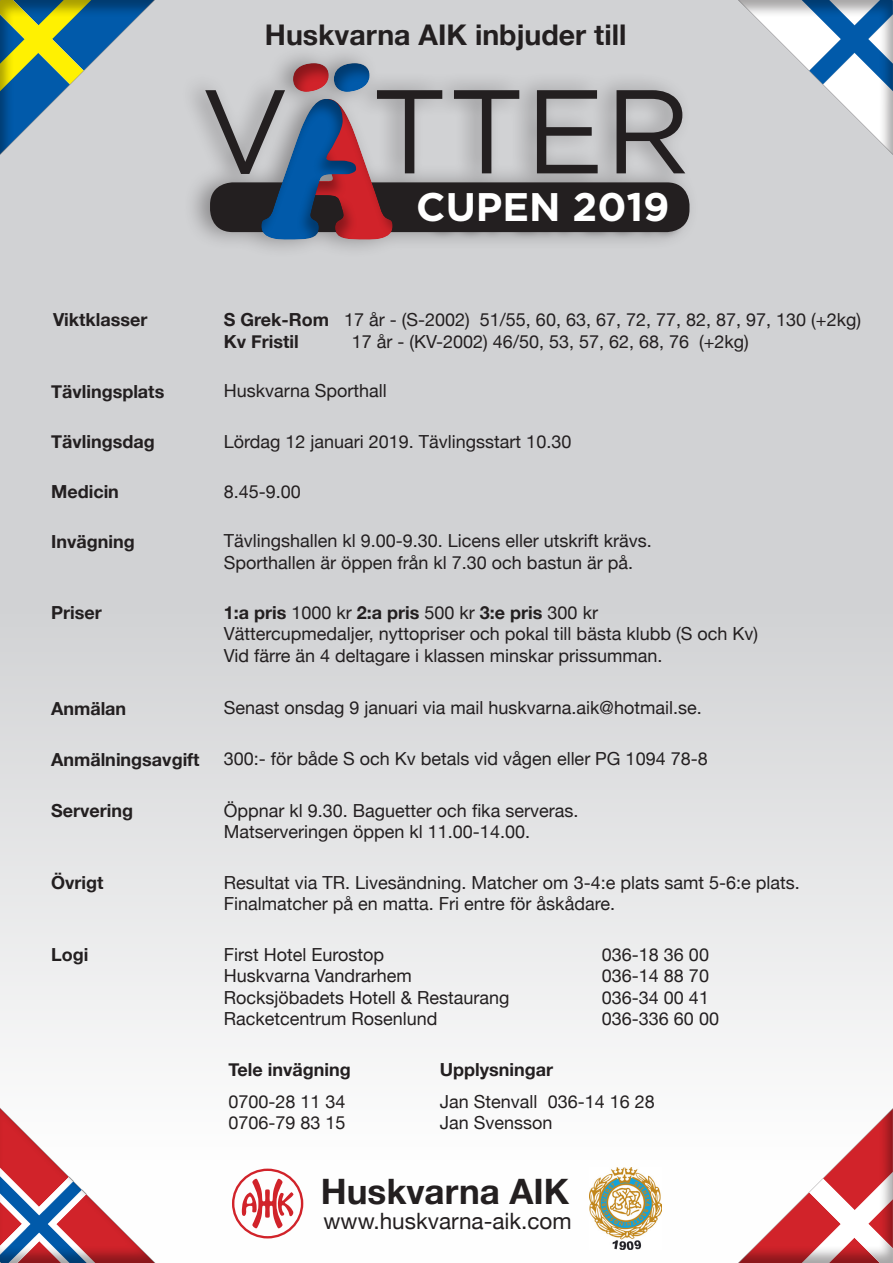
<style>
.page{position:relative;width:893px;height:1263px;background:#fff}
.page>*{position:absolute;margin:0;border:0;box-sizing:border-box;transform-origin:0 0}
.t1{font:118.8px "Gotham";color:#231f20}
.t2{font:700 39.9px "Gotham";color:#fff}
.t3{font:700 34.95px "Helvetica Neue";color:#231f20}
.t4{font:700 28.5px "Helvetica Neue";color:#231f20}
.t5{font:22.5px "Helvetica Neue";color:#231f20}
.t6{font:18px/21.6px "Helvetica Neue";color:#231f20}
.t7{font:700 18px "Helvetica Neue";color:#231f20}
.s1{font-weight:700}
</style>
<div class="page">
<div style="left:0;top:0;width:893px;height:1263px;background:linear-gradient(to bottom,#c4c6c8,#f8f9f9)"></div>
<div style="left:0;top:1049px;width:178px;height:214px;background:#231f20;opacity:.4"></div>
<div style="left:716px;top:1049px;width:177px;height:214px;background:#231f20;opacity:.4"></div>
<div style="left:0;top:0;width:176px;height:214px;background:#231f20;opacity:.4"></div>
<div style="left:716px;top:0;width:177px;height:214px;background:#231f20;opacity:.4"></div>
<svg style="left:232px;top:1168px;width:71px;height:70px"></svg>
<img style="left:590px;top:1167px;width:71px;height:82px">
<div style="left:180px;top:45px;width:519px;height:213px;background:#231f20;opacity:.4"></div>
<div style="left:210px;top:182px;width:479px;height:50px;background:#231f20;border-radius:22px"></div>
<div style="left:421px;top:194px;width:265px;height:46px;background:#231f20;opacity:.45"></div>
<svg style="left:358px;top:99px;width:35px;height:141px"></svg>
<div style="left:261px;top:98px;width:97px;height:144px;background:#231f20;opacity:.4"></div>
<div style="left:291px;top:62px;width:38px;height:30px;background:#231f20;opacity:.4"></div>
<svg style="left:293px;top:63px;width:39px;height:29px"></svg>
<div style="left:332px;top:62px;width:38px;height:30px;background:#231f20;opacity:.4"></div>
<h3 class="t4" style="left:265px;top:12px;width:363px">Huskvarna AIK inbjuder till</h3>
<h1 class="t1" style="left:201px;top:55px;width:492px">V TTER</h1>
<h2 class="t2" style="left:416px;top:180px;width:255px">CUPEN 2019</h2>
<p class="t7" style="left:53px;top:305px;width:96px">Viktklasser</p>
<p class="t6" style="left:224px;top:309px;width:639px"><span class="s1">S Grek-Rom</span> 17 år - (S-2002) 51/55, 60, 63, 67, 72, 77, 82, 87, 97, 130 (+2kg)<br><span class="s1">Kv Fristil</span></p>
<p class="t6" style="left:352px;top:330px;width:399px">17 år - (KV-2002) 46/50, 53, 57, 62, 68, 76 (+2kg)</p>
<p class="t7" style="left:51px;top:377px;width:115px">Tävlingsplats</p>
<p class="t6" style="left:224px;top:380px;width:165px">Huskvarna Sporthall</p>
<p class="t7" style="left:51px;top:427px;width:105px">Tävlingsdag</p>
<p class="t6" style="left:224px;top:430px;width:349px">Lördag 12 januari 2019. Tävlingsstart 10.30</p>
<p class="t7" style="left:51px;top:477px;width:69px">Medicin</p>
<p class="t6" style="left:224px;top:480px;width:79px">8.45-9.00</p>
<p class="t7" style="left:51px;top:527px;width:85px">Invägning</p>
<p class="t6" style="left:224px;top:530px;width:429px">Tävlingshallen kl 9.00-9.30. Licens eller utskrift krävs.<br>Sporthallen är öppen från kl 7.30 och bastun är på.</p>
<p class="t7" style="left:51px;top:598px;width:52px">Priser</p>
<p class="t6" style="left:224px;top:601px;width:536px"><span class="s1">1:a pris</span> 1000 kr <span class="s1">2:a pris</span> 500 kr <span class="s1">3:e pris</span> 300 kr<br>Vättercupmedaljer, nyttopriser och pokal till bästa klubb (S och Kv)<br>Vid färre än 4 deltagare i klassen minskar prissumman.</p>
<p class="t7" style="left:51px;top:694px;width:77px">Anmälan</p>
<p class="t6" style="left:224px;top:697px;width:479px">Senast onsdag 9 januari via mail huskvarna.aik@hotmail.se.</p>
<p class="t7" style="left:51px;top:745px;width:150px">Anmälningsavgift</p>
<p class="t6" style="left:224px;top:748px;width:485px">300:- för både S och Kv betals vid vågen eller PG 1094 78-8</p>
<p class="t7" style="left:51px;top:796px;width:84px">Servering</p>
<p class="t6" style="left:224px;top:799px;width:356px">Öppnar kl 9.30. Baguetter och fika serveras.<br>Matserveringen öppen kl 11.00-14.00.</p>
<p class="t7" style="left:51px;top:868px;width:54px">Övrigt</p>
<p class="t6" style="left:224px;top:871px;width:577px">Resultat via TR. Livesändning. Matcher om 3-4:e plats samt 5-6:e plats.<br>Finalmatcher på en matta. Fri entre för åskådare.</p>
<p class="t7" style="left:51px;top:940px;width:39px">Logi</p>
<p class="t6" style="left:224px;top:943px;width:162px">First Hotel Eurostop</p>
<p class="t6" style="left:602px;top:943px;width:109px">036-18 36 00</p>
<p class="t6" style="left:224px;top:965px;width:190px">Huskvarna Vandrarhem</p>
<p class="t6" style="left:602px;top:965px;width:109px">036-14 88 70</p>
<p class="t6" style="left:224px;top:986px;width:287px">Rocksjöbadets Hotell &amp; Restaurang</p>
<p class="t6" style="left:602px;top:986px;width:109px">036-34 00 41</p>
<p class="t6" style="left:224px;top:1008px;width:215px">Racketcentrum Rosenlund</p>
<p class="t6" style="left:602px;top:1008px;width:119px">036-336 60 00</p>
<p class="t7" style="left:229px;top:1055px;width:124px">Tele invägning</p>
<p class="t6" style="left:229px;top:1090px;width:119px">0700-28 11 34<br>0706-79 83 15</p>
<p class="t7" style="left:440px;top:1055px;width:115px">Upplysningar</p>
<p class="t6" style="left:440px;top:1090px;width:217px">Jan Stenvall 036-14 16 28<br>Jan Svensson</p>
<h3 class="t3" style="left:321px;top:1164px;width:250px">Huskvarna AIK</h3>
<p class="t5" style="left:324px;top:1207px;width:250px">www.huskvarna-aik.com</p>
</div>
